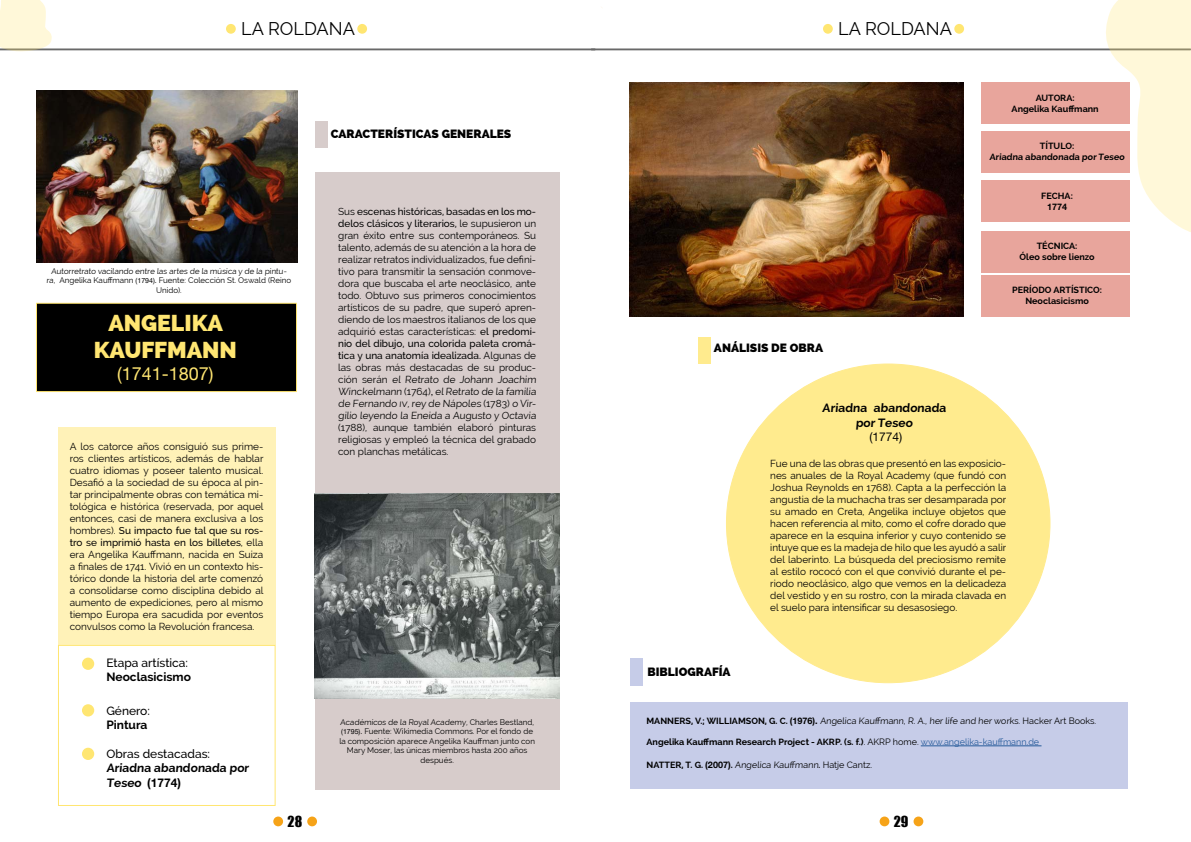
<style>
.page{position:relative;width:1191px;height:842px;background:#fff}
.page>*{position:absolute;margin:0;border:0;box-sizing:border-box;transform-origin:0 0}
.t1{font:800 23px/27.6px "Raleway";color:#ffe672;text-align:center}
.t2{font:18px "Raleway";color:#000}
.t3{font:18px "Helvetica Neue";color:#ffe672}
.t4{font:14px "Impact";color:#000}
.t5{font:700 12px/14.4px "Raleway";color:#000;text-align:center}
.t6{font:800 12px "Raleway";color:#000}
.t7{font:500 12px "Raleway";color:#000}
.t8{font:700 12px "Helvetica Neue";color:#000}
.t9{font:12px "Helvetica Neue";color:#000}
.t10{font:10px/12px "Raleway";color:#000;text-align:justify}
.t11{font:700 9px/10.8px "Raleway";color:#000;text-align:center}
.t12{font:9px "Raleway";color:#000}
.t13{font:700 9px "Helvetica Neue";color:#000}
.t14{font:8px/9.6px "Raleway";color:#000;text-align:center}
.s1{font-family:"Helvetica Neue";font-size:7px}
.s2{font-weight:500}
.s3{font-family:"Raleway"}
.s4{font-family:"Helvetica Neue";font-size:9px}
.s5{font-weight:700}
.s6{font-family:"Helvetica Neue";font-weight:700}
.s7{font-weight:400}
.s8{font-weight:400;color:#275b9b}
.s9{font-weight:600}
</style>
<div class="page">
<div style="left:315px;top:121px;width:12px;height:27px;background:#d7cccb"></div>
<div style="left:315px;top:172px;width:244px;height:617px;background:#d7cccb"></div>
<img style="left:315px;top:494px;width:244px;height:204px">
<div style="left:36px;top:303px;width:260px;height:89px;background:#000"></div>
<div style="left:36px;top:303px;width:261px;height:89px;border:1px solid #ffe672"></div>
<div style="left:82px;top:748px;width:12px;height:12px;background:#ffe672;border-radius:50%"></div>
<div style="left:82px;top:704px;width:12px;height:12px;background:#ffe672;border-radius:50%"></div>
<div style="left:82px;top:658px;width:12px;height:12px;background:#ffe672;border-radius:50%"></div>
<div style="left:58px;top:645px;width:218px;height:161px;border:1px solid #ffe672"></div>
<div style="left:58px;top:427px;width:217px;height:217px;background:#fff2b8"></div>
<div style="left:726px;top:364px;width:324px;height:319px;background:#ffeb8e;border-radius:50%"></div>
<div style="left:698px;top:336px;width:13px;height:27px;background:#ffeb8e"></div>
<div style="left:630px;top:658px;width:13px;height:27px;background:#c6cce8"></div>
<div style="left:631px;top:702px;width:496px;height:87px;background:#c6cce8"></div>
<hr style="left:920px;top:746px;width:121px;height:1px;background:#275b9b">
<div style="left:981px;top:82px;width:148px;height:42px;background:#e8a59c"></div>
<div style="left:981px;top:131px;width:148px;height:42px;background:#e8a59c"></div>
<div style="left:981px;top:180px;width:148px;height:42px;background:#e8a59c"></div>
<div style="left:981px;top:231px;width:148px;height:41px;background:#e8a59c"></div>
<div style="left:981px;top:276px;width:148px;height:41px;background:#e8a59c"></div>
<hr style="left:0;top:49px;width:595px;height:1px;background:#686868">
<hr style="left:0;top:50px;width:595px;height:1px;background:#686868">
<hr style="left:591px;top:49px;width:599px;height:1px;background:#686868">
<hr style="left:591px;top:50px;width:599px;height:1px;background:#686868">
<div style="left:273px;top:816px;width:10px;height:10px;background:#f6a318;border-radius:50%"></div>
<div style="left:307px;top:816px;width:10px;height:10px;background:#f6a318;border-radius:50%"></div>
<div style="left:913px;top:816px;width:10px;height:10px;background:#f6a318;border-radius:50%"></div>
<div style="left:879px;top:816px;width:10px;height:10px;background:#f6a318;border-radius:50%"></div>
<div style="left:226px;top:24px;width:10px;height:10px;background:#ffe672;border-radius:50%"></div>
<div style="left:357px;top:24px;width:10px;height:10px;background:#ffe672;border-radius:50%"></div>
<svg style="left:0;top:0;width:53px;height:52px"></svg>
<svg style="left:1101px;top:0;width:90px;height:239px"></svg>
<div style="left:954px;top:24px;width:10px;height:10px;background:#ffe672;border-radius:50%"></div>
<div style="left:823px;top:24px;width:9px;height:10px;background:#ffe672;border-radius:50%"></div>
<img style="left:36px;top:91px;width:261px;height:171px">
<img style="left:629px;top:82px;width:334px;height:234px">
<h2 class="t2" style="left:241px;top:19px;width:115px">LA ROLDANA</h2>
<h2 class="t2" style="left:838px;top:19px;width:115px">LA ROLDANA</h2>
<p class="t14" style="left:47px;top:266px;width:246px">Autorretrato vacilando entre las artes de la música y de la pintu&shy;ra, Angelika Kauffmann <span class="s1">(1794).</span> Fuente: Colección St. Oswald (Reino<br>Unido).</p>
<h1 class="t1" style="left:94px;top:309px;width:145px">ANGELIKA<br>KAUFFMANN</h1>
<h2 class="t3" style="left:117px;top:361px;width:98px">(1741-1807)</h2>
<p class="t10" style="left:70px;top:441px;width:195px">A los catorce años consiguió sus prime&shy;ros clientes artísticos, además de hablar cuatro idiomas y poseer talento musical.<br>Desafió a la sociedad de su época al pin&shy;tar principalmente obras con temática mi&shy;tológica e histórica (reservada, por aquel entonces, casi de manera exclusiva a los hombres). <span class="s2">Su impacto fue tal que su ros&shy;tro se imprimió hasta en los billetes</span>, ella era Angelika Kauffmann, nacida en Suiza a finales de 1741. Vivió en un contexto his&shy;tórico donde la historia del arte comenzó a consolidarse como disciplina debido al aumento de expediciones, pero al mismo tiempo Europa era sacudida por eventos convulsos como la Revolución francesa.</p>
<p class="t7" style="left:106px;top:656px;width:83px">Etapa artística:</p>
<p class="t5" style="left:106px;top:670px;width:86px">Neoclasicismo</p>
<p class="t7" style="left:106px;top:704px;width:45px">Género:</p>
<p class="t5" style="left:106px;top:718px;width:43px">Pintura</p>
<p class="t7" style="left:106px;top:747px;width:105px">Obras destacadas:</p>
<p class="t5" style="left:106px;top:761px;width:145px">Ariadna abandonada por</p>
<p class="t8" style="left:106px;top:773px;width:76px"><span class="s3">Teseo</span> (1774)</p>
<p class="t6" style="left:331px;top:127px;width:182px">CARACTERÍSTICAS GENERALES</p>
<p class="t10" style="left:338px;top:206px;width:200px">Sus <span class="s2">escenas históricas, basadas en los mo&shy;delos clásicos y literarios,</span> le supusieron un gran éxito entre sus contemporáneos. Su talento, además de su atención a la hora de realizar retratos individualizados, fue defini&shy;tivo para transmitir la sensación conmove&shy;dora que buscaba el arte neoclásico, ante todo. Obtuvo sus primeros conocimientos artísticos de su padre, que superó apren&shy;diendo de los maestros italianos de los que adquirió estas características: <span class="s2">el predomi&shy;nio del dibujo, una colorida paleta cromá&shy;tica y una anatomía idealizada.</span> Algunas de las obras más destacadas de su produc&shy;ción serán el Retrato de Johann Joachim Winckelmann (1764)<span class="s4">,</span> el Retrato de la familia de Fernando iv, rey de Nápoles (1783) o Vir&shy;gilio leyendo la Eneida a Augusto y Octavia (1788), aunque también elaboró pinturas religiosas y empleó la técnica del grabado con planchas metálicas.</p>
<p class="t14" style="left:339px;top:717px;width:197px">Académicos de la Royal Academy, Charles Bestland, <span class="s1">(1795).</span> Fuente: Wikimedia Commons. Por el fondo de la composición aparece Angelika Kauffman junto con Mary Moser, las únicas miembros hasta 200 años después.</p>
<p class="t6" style="left:714px;top:341px;width:111px">ANÁLISIS DE OBRA</p>
<p class="t5" style="left:822px;top:401px;width:127px">Ariadna abandonada por Teseo</p>
<p class="t9" style="left:869px;top:428px;width:34px">(1774)</p>
<p class="t11" style="left:1011px;top:93px;width:89px">AUTORA:<br>Angelika Kauffmann</p>
<p class="t11" style="left:989px;top:140px;width:137px">TÍTULO:<br>Ariadna abandonada por Teseo</p>
<p class="t11" style="left:1041px;top:191px;width:33px">FECHA:</p>
<p class="t13" style="left:1047px;top:200px;width:22px">1774</p>
<p class="t11" style="left:1019px;top:240px;width:76px">TÉCNICA:<br>Óleo sobre lienzo</p>
<p class="t11" style="left:1012px;top:285px;width:91px">PERÍODO ARTÍSTICO:<br>Neoclasicismo</p>
<p class="t6" style="left:647px;top:665px;width:85px">BIBLIOGRAFÍA</p>
<p class="t10" style="left:770px;top:457px;width:238px">Fue una de las obras que presentó en las exposicio&shy;nes anuales de la Royal Academy (que fundó con Joshua Reynolds en 1768). Capta a la perfección la angustia de la muchacha tras ser desamparada por su amado en Creta, Angelika incluye objetos que hacen referencia al mito, como el cofre dorado que aparece en la esquina inferior y cuyo contenido se intuye que es la madeja de hilo que les ayudó a salir del laberinto. La búsqueda del preciosismo remite al estilo rococó con el que convivió durante el pe&shy;riodo neoclásico, algo que vemos en la delicadeza del vestido y en su rostro, con la mirada clavada en el suelo para intensificar su desasosiego.</p>
<p class="t12" style="left:646px;top:715px;width:451px"><span class="s5">MANNERS, V.; WILLIAMSON, G. C.</span> <span class="s6">(1976).</span> Angelica Kauffmann, R. A., her life and her works. Hacker Art Books.</p>
<p class="t11" style="left:646px;top:737px;width:394px">Angelika Kauffmann Research Project - AKRP. (s. f.)<span class="s7">. AKRP home.</span> <span class="s8">www.angelika-kauffmann.de</span></p>
<p class="t12" style="left:646px;top:759px;width:227px"><span class="s5">NATTER, T. G.</span> <span class="s6">(2007)</span><span class="s5">.</span> Angelica Kauffmann<span class="s9">.</span> Hatje Cantz.</p>
<h3 class="t4" style="left:288px;top:811px;width:16px">28</h3>
<h3 class="t4" style="left:894px;top:811px;width:16px">29</h3>
</div>
